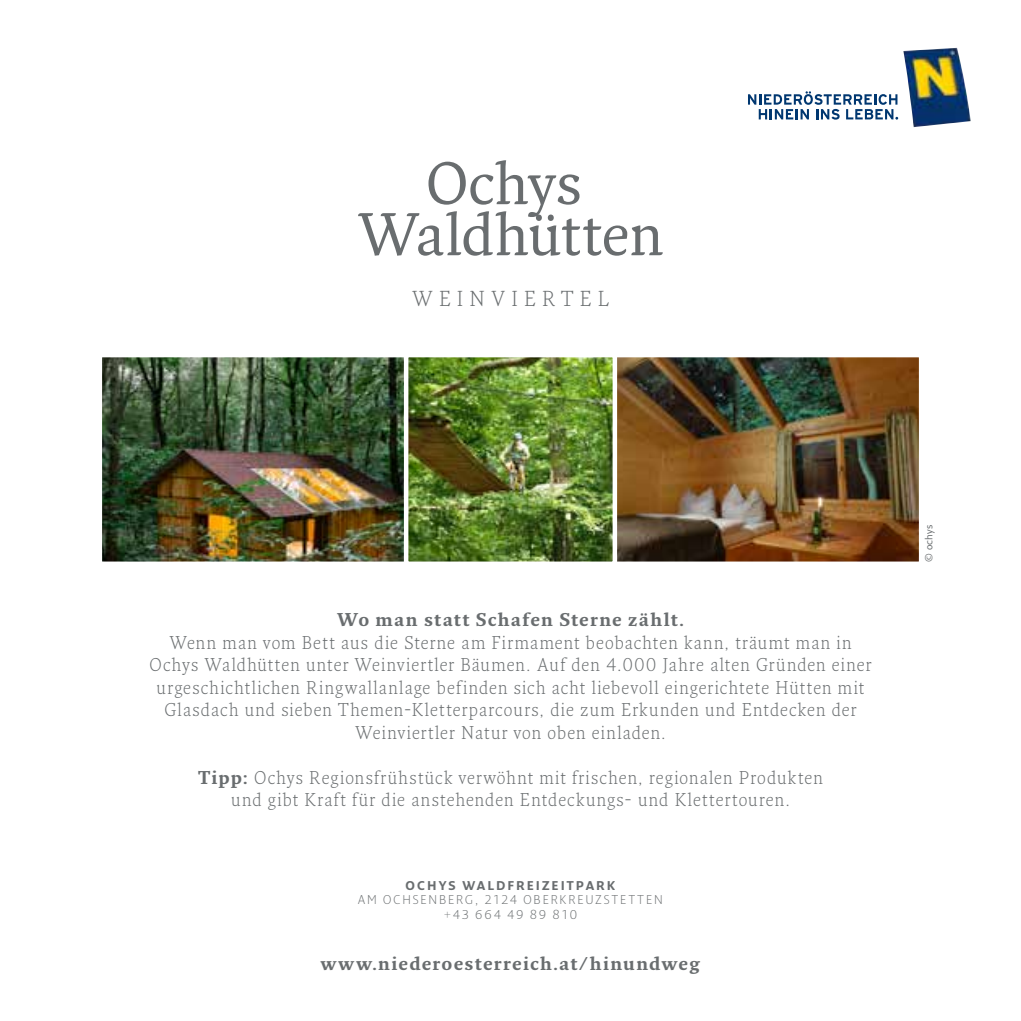
<style>
.page{position:relative;width:1021px;height:1021px;background:#fff}
.page>*{position:absolute;margin:0;border:0;box-sizing:border-box;transform-origin:0 0}
.t1{font:58.5px/51.1px "Fresco Pro";letter-spacing:-.005em;color:#696d6f;text-align:center}
.t2{font:300 21.15px "Fresco Pro";letter-spacing:.29em;color:#696d6f}
.t3{font:300 18px/22.5px "Fresco Pro";letter-spacing:.06em;color:#696d6f;text-align:center}
.t4{font:700 18px "Fresco Pro";letter-spacing:.065em;color:#696d6f}
.t5{font:300 12.38px/14.6px "Fresco Sans Pro";letter-spacing:.155em;color:#696d6f;text-align:center}
.t6{font:700 12.38px "Fresco Sans Pro";letter-spacing:.17em;color:#696d6f}
.t7{font:10.12px "Fresco Sans Pro";letter-spacing:.02em;color:#696d6f}
.s1{font-weight:700}
</style>
<div class="page">
<img style="left:903px;top:48px;width:67px;height:79px">
<svg style="left:748px;top:91px;width:150px;height:29px"></svg>
<img style="left:102px;top:357px;width:299px;height:205px">
<img style="left:619px;top:357px;width:300px;height:205px">
<img style="left:401px;top:357px;width:218px;height:205px">
<h1 class="t1" style="left:357px;top:156px;width:307px">Ochys<br>Waldhütten</h1>
<p class="t2" style="left:412px;top:285px;width:198px">WEINVIERTEL</p>
<p class="t4" style="left:337px;top:608px;width:349px">Wo man statt Schafen Sterne zählt.</p>
<p class="t3" style="left:150px;top:630px;width:723px">Wenn man vom Bett aus die Sterne am Firmament beobachten kann, träumt man in Ochys Waldhütten unter Weinviertler Bäumen. Auf den 4.000 Jahre alten Gründen einer urgeschichtlichen Ringwallanlage befinden sich acht liebevoll eingerichtete Hütten mit Glasdach und sieben Themen-Kletterparcours, die zum Erkunden und Entdecken der Weinviertler Natur von oben einladen.</p>
<p class="t3" style="left:198px;top:765px;width:626px"><span class="s1">Tipp:</span> Ochys Regionsfrühstück verwöhnt mit frischen, regionalen Produkten und gibt Kraft für die anstehenden Entdeckungs- und Klettertouren.</p>
<p class="t6" style="left:405px;top:877px;width:211px">OCHYS WALDFREIZEITPARK</p>
<p class="t5" style="left:358px;top:892px;width:306px">AM OCHSENBERG, 2124 OBERKREUZSTETTEN +43 664 49 89 810</p>
<p class="t4" style="left:321px;top:952px;width:381px">www.niederoesterreich.at/hinundweg</p>
<p class="t7" style="left:922px;top:561px;width:38px;rotate:-90deg">© ochys</p>
</div>
